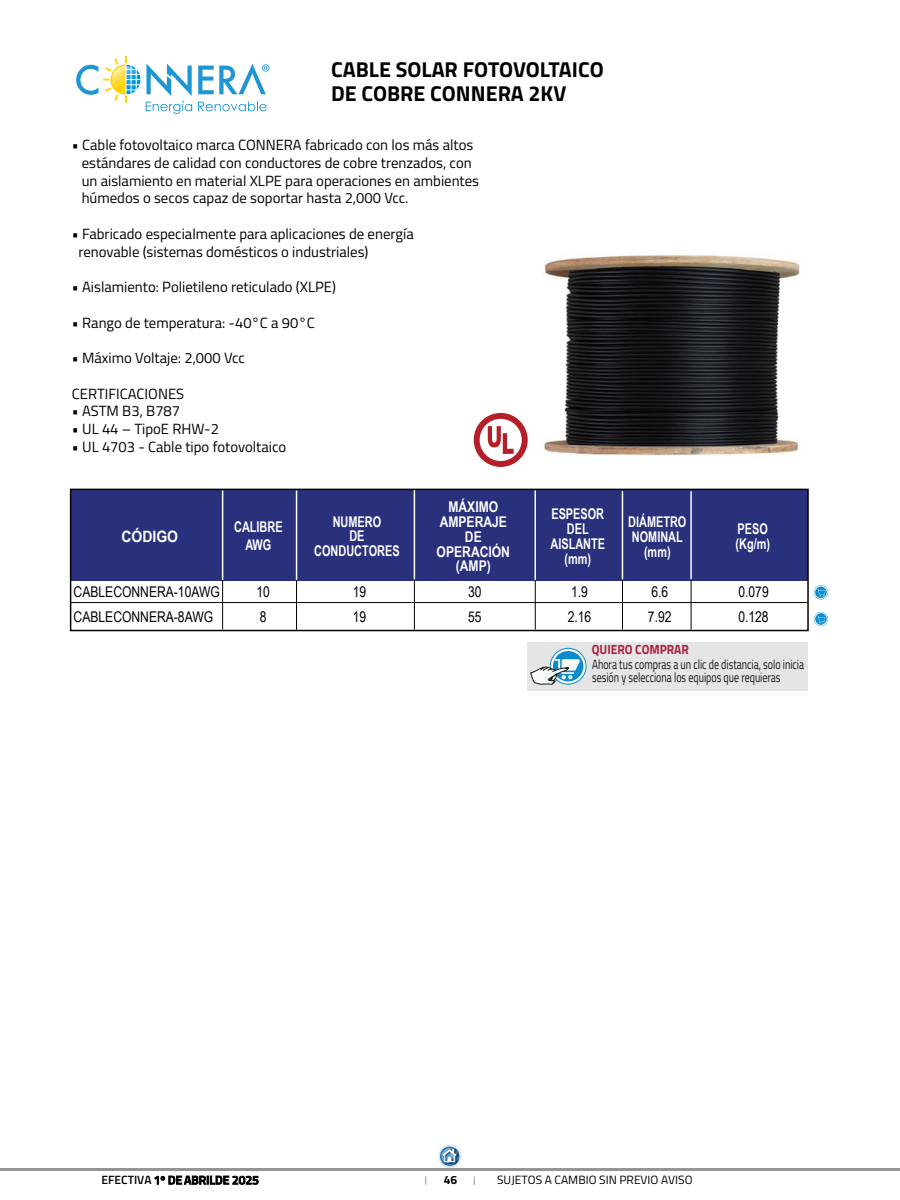
<style>
.page{position:relative;width:900px;height:1200px;background:#fff}
.page>*{position:absolute;margin:0;border:0;box-sizing:border-box;transform-origin:0 0}
.t1{font:700 21.6px/23.7px "Titillium Web";color:#000}
.t2{font:700 15.6px "Arial Narrow";color:#fff;scale:1.09 1}
.t3{font:14.85px/17.7px "Titillium Web";color:#000}
.t4{font:700 14.85px/14.9px "Arial Narrow";color:#fff;text-align:center;scale:.9 1}
.t5{font:14.85px "Arial Narrow";color:#000}
.t6{font:700 14.85px/14.9px "Arial Narrow";color:#fff;text-align:center}
.t7{font:13.35px/13.4px "Titillium Web";color:#121617;scale:.75 1}
.t8{font:700 13.35px "Titillium Web";color:#ac1e40;scale:.9 1}
.t9{font:12px "Titillium Web";color:#000}
.t10{font:600 12px "Titillium Web";color:#000}
.t11{font:700 12px "Titillium Web";color:#000}
</style>
<div class="page">
<hr style="left:0;top:1168px;width:900px;height:3px;background:#939597">
<img style="left:467px;top:254px;width:342px;height:235px">
<div style="left:71px;top:490px;width:736px;height:91px;background:#29307c"></div>
<hr style="left:296px;top:580px;width:1px;height:50px;background:#000">
<hr style="left:535px;top:580px;width:1px;height:50px;background:#000">
<hr style="left:622px;top:580px;width:1px;height:50px;background:#000">
<hr style="left:691px;top:579px;width:1px;height:51px;background:#000">
<hr style="left:222px;top:490px;width:1px;height:90px;background:#fff">
<hr style="left:296px;top:490px;width:1px;height:90px;background:#fff">
<hr style="left:414px;top:580px;width:1px;height:50px;background:#000">
<hr style="left:222px;top:580px;width:1px;height:49px;background:#000">
<hr style="left:535px;top:490px;width:1px;height:90px;background:#fff">
<hr style="left:690px;top:491px;width:2px;height:88px;background:#fff">
<hr style="left:622px;top:491px;width:1px;height:88px;background:#fff">
<hr style="left:70px;top:602px;width:738px;height:1px;background:#000">
<hr style="left:414px;top:490px;width:1px;height:89px;background:#fff">
<div style="left:70px;top:489px;width:739px;height:142px;border:1px solid #000"></div>
<div style="left:474px;top:413px;width:54px;height:54px;border:6px solid #b51f2a;border-radius:50%"></div>
<svg style="left:488px;top:426px;width:26px;height:28px"></svg>
<svg style="left:198px;top:64px;width:72px;height:30px"></svg>
<svg style="left:76px;top:57px;width:116px;height:57px"></svg>
<svg style="left:198px;top:101px;width:69px;height:10px"></svg>
<div style="left:527px;top:642px;width:281px;height:49px;background:#e4e5e4"></div>
<div style="left:438px;top:1145px;width:24px;height:23px;background:#e6e7e8;border-radius:50%"></div>
<svg style="left:438px;top:1146px;width:24px;height:20px"></svg>
<svg style="left:813px;top:585px;width:16px;height:15px"></svg>
<svg style="left:813px;top:612px;width:15px;height:15px"></svg>
<svg style="left:530px;top:647px;width:57px;height:38px"></svg>
<h1 class="t1" style="left:331px;top:57px;width:274px">CABLE SOLAR FOTOVOLTAICO<br>DE COBRE CONNERA 2KV</h1>
<p class="t3" style="left:82px;top:135px;width:399px;text-indent:-10px">• Cable fotovoltaico marca CONNERA fabricado con los más altos estándares de calidad con conductores de cobre trenzados, con un aislamiento en material XLPE para operaciones en ambientes húmedos o secos capaz de soportar hasta 2,000 Vcc.</p>
<p class="t3" style="left:78px;top:224px;width:337px;text-indent:-7px">• Fabricado especialmente para aplicaciones de energía renovable (sistemas domésticos o industriales)</p>
<p class="t3" style="left:72px;top:277px;width:266px">• Aislamiento: Polietileno reticulado (XLPE)</p>
<p class="t3" style="left:72px;top:313px;width:244px">• Rango de temperatura: -40°C a 90°C</p>
<p class="t3" style="left:72px;top:348px;width:175px">• Máximo Voltaje: 2,000 Vcc</p>
<p class="t3" style="left:72px;top:384px;width:114px">CERTIFICACIONES</p>
<p class="t3" style="left:72px;top:402px;width:110px">• ASTM B3, B787</p>
<p class="t3" style="left:72px;top:419px;width:149px">• UL 44 – TipoE RHW-2</p>
<p class="t3" style="left:72px;top:437px;width:216px">• UL 4703 - Cable tipo fotovoltaico</p>
<p class="t2" style="left:121px;top:525px;width:54px">CÓDIGO</p>
<p class="t6" style="left:437px;top:499px;width:75px">MÁXIMO<br>AMPERAJE<br>DE<br>OPERACIÓN (AMP)</p>
<p class="t4" style="left:551px;top:506px;width:62px">ESPESOR<br>DEL<br>AISLANTE (mm)</p>
<p class="t4" style="left:234px;top:518px;width:55px;line-height:17.9px">CALIBRE<br>AWG</p>
<p class="t4" style="left:314px;top:513px;width:96px">NUMERO<br>DE<br>CONDUCTORES</p>
<p class="t4" style="left:628px;top:514px;width:66px">DIÁMETRO<br>NOMINAL (mm)</p>
<p class="t4" style="left:735px;top:521px;width:40px;text-align:left">PESO (Kg/m)</p>
<p class="t5" style="left:74px;top:581px;width:148px">CABLECONNERA-10AWG</p>
<p class="t5" style="left:256px;top:581px;width:15px">10</p>
<p class="t5" style="left:353px;top:581px;width:15px">19</p>
<p class="t5" style="left:468px;top:581px;width:15px">30</p>
<p class="t5" style="left:571px;top:581px;width:18px">1.9</p>
<p class="t5" style="left:651px;top:581px;width:18px">6.6</p>
<p class="t5" style="left:738px;top:581px;width:32px">0.079</p>
<p class="t5" style="left:74px;top:606px;width:141px">CABLECONNERA-8AWG</p>
<p class="t5" style="left:260px;top:606px;width:8px">8</p>
<p class="t5" style="left:353px;top:606px;width:15px">19</p>
<p class="t5" style="left:468px;top:606px;width:15px">55</p>
<p class="t5" style="left:568px;top:606px;width:25px">2.16</p>
<p class="t5" style="left:648px;top:606px;width:25px">7.92</p>
<p class="t5" style="left:738px;top:606px;width:32px">0.128</p>
<p class="t8" style="left:592px;top:639px;width:109px">QUIERO COMPRAR</p>
<p class="t7" style="left:592px;top:657px;width:284px">Ahora tus compras a un clic de distancia, solo inicia sesión y selecciona los equipos que requieras</p>
<p class="t10" style="left:102px;top:1171px;width:159px">EFECTIVA 1º DE ABRILDE 2025</p>
<p class="t11" style="left:444px;top:1171px;width:15px">46</p>
<p class="t9" style="left:497px;top:1171px;width:197px">SUJETOS A CAMBIO SIN PREVIO AVISO</p>
</div>
